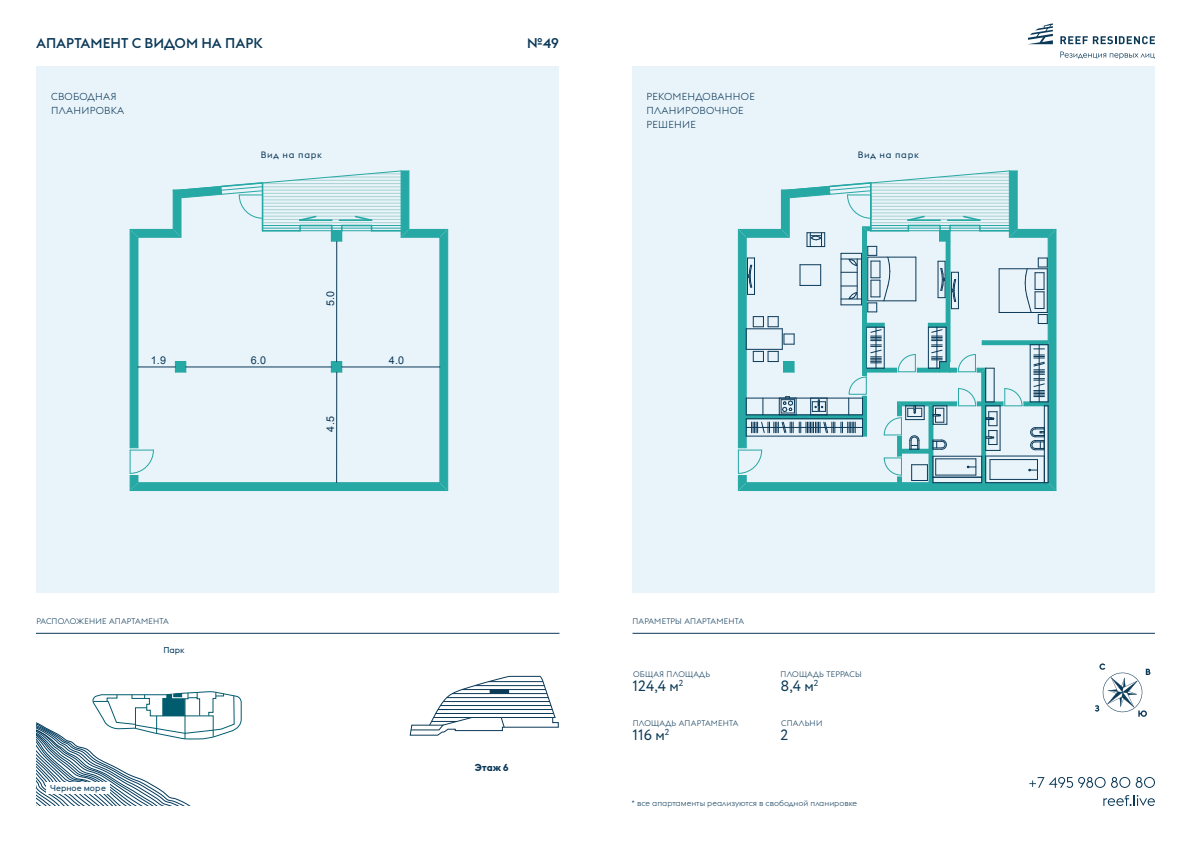
<style>
.page{position:relative;width:1191px;height:842px;background:#fff}
.page>*{position:absolute;margin:0;border:0;box-sizing:border-box;transform-origin:0 0}
.t1{font:15px "Circe";color:#0b3958}
.t2{font:500 14px "Euclid Flex";color:#0b3958}
.t3{font:10.7px "Arial";color:#0b3958}
.t4{font:300 10px/14px "Euclid Flex";letter-spacing:.025em;color:#0b3958}
.t5{font:700 10px "Euclid Flex";color:#0b3958}
.t6{font:9.1px "Euclid Flex";letter-spacing:.075em;color:#0b3958}
.t7{font:8.5px "Euclid Flex";color:#003a5d}
.t8{font:300 8px "Euclid Flex";letter-spacing:.025em;color:#0b3958}
.t9{font:300 8px "Euclid Flex";color:#0b3958}
</style>
<div class="page">
<div style="left:36px;top:67px;width:523px;height:526px;background:#e9f3fa"></div>
<hr style="left:36px;top:633px;width:523px;height:1px;background:#0b3958">
<hr style="left:130px;top:490px;width:318px;height:1px;background:#26a8a4">
<svg style="left:130px;top:170px;width:318px;height:320px"></svg>
<hr style="left:336px;top:242px;width:1px;height:120px;background:#0b3958">
<svg style="left:409px;top:675px;width:150px;height:61px"></svg>
<hr style="left:489px;top:689px;width:20px;height:4px;background:#0b3958">
<div style="left:632px;top:67px;width:523px;height:526px;background:#e9f3fa"></div>
<svg style="left:1095px;top:663px;width:55px;height:54px"></svg>
<hr style="left:632px;top:633px;width:523px;height:1px;background:#0b3958">
<hr style="left:738px;top:490px;width:318px;height:1px;background:#26a8a4">
<svg style="left:738px;top:170px;width:318px;height:320px"></svg>
<svg style="left:862px;top:396px;width:4px;height:40px"></svg>
<svg style="left:36px;top:691px;width:206px;height:115px"></svg>
<svg style="left:1029px;top:777px;width:76px;height:11px"></svg>
<svg style="left:1111px;top:777px;width:44px;height:11px"></svg>
<svg style="left:1103px;top:795px;width:52px;height:11px"></svg>
<svg style="left:1060px;top:36px;width:95px;height:8px"></svg>
<svg style="left:1028px;top:23px;width:25px;height:21px"></svg>
<svg style="left:1060px;top:52px;width:94px;height:7px"></svg>
<h2 class="t2" style="left:36px;top:35px;width:228px">АПАРТАМЕНТ С ВИДОМ НА ПАРК</h2>
<h2 class="t2" style="left:527px;top:35px;width:33px">№49</h2>
<p class="t4" style="left:51px;top:90px;width:75px">СВОБОДНАЯ<br>ПЛАНИРОВКА</p>
<p class="t6" style="left:261px;top:149px;width:63px">Вид на парк</p>
<h3 class="t3" style="left:323px;top:306px;width:17px;rotate:-90deg">5.0</h3>
<h3 class="t3" style="left:151px;top:353px;width:17px">1.9</h3>
<h3 class="t3" style="left:251px;top:353px;width:17px">6.0</h3>
<h3 class="t3" style="left:389px;top:353px;width:17px">4.0</h3>
<h3 class="t3" style="left:255px;top:353px;width:17px">1.9</h3>
<h3 class="t3" style="left:323px;top:431px;width:17px;rotate:-90deg">4.5</h3>
<p class="t4" style="left:646px;top:90px;width:110px">РЕКОМЕНДОВАННОЕ<br>ПЛАНИРОВОЧНОЕ<br>РЕШЕНИЕ</p>
<p class="t6" style="left:858px;top:149px;width:63px">Вид на парк</p>
<p class="t8" style="left:36px;top:617px;width:134px">РАСПОЛОЖЕНИЕ АПАРТАМЕНТА</p>
<p class="t7" style="left:50px;top:783px;width:57px">Черное море</p>
<p class="t7" style="left:163px;top:645px;width:23px">Парк</p>
<p class="t5" style="left:475px;top:761px;width:35px">Этаж 6</p>
<p class="t8" style="left:632px;top:617px;width:113px">ПАРАМЕТРЫ АПАРТАМЕНТА</p>
<p class="t8" style="left:633px;top:670px;width:78px">ОБЩАЯ ПЛОЩАДЬ</p>
<h1 class="t1" style="left:632px;top:676px;width:52px">124,4 м<sup>2</sup></h1>
<h1 class="t1" style="left:632px;top:725px;width:39px">116 м<sup>2</sup></h1>
<p class="t8" style="left:633px;top:718px;width:107px">ПЛОЩАДЬ АПАРТАМЕНТА</p>
<p class="t8" style="left:780px;top:670px;width:83px">ПЛОЩАДЬ ТЕРРАСЫ</p>
<h1 class="t1" style="left:780px;top:676px;width:39px">8,4 м<sup>2</sup></h1>
<p class="t8" style="left:781px;top:718px;width:43px">СПАЛЬНИ</p>
<h1 class="t1" style="left:780px;top:725px;width:9px">2</h1>
<p class="t9" style="left:631px;top:798px;width:227px">* все апартаменты реализуются в свободной планировке</p>
</div>
